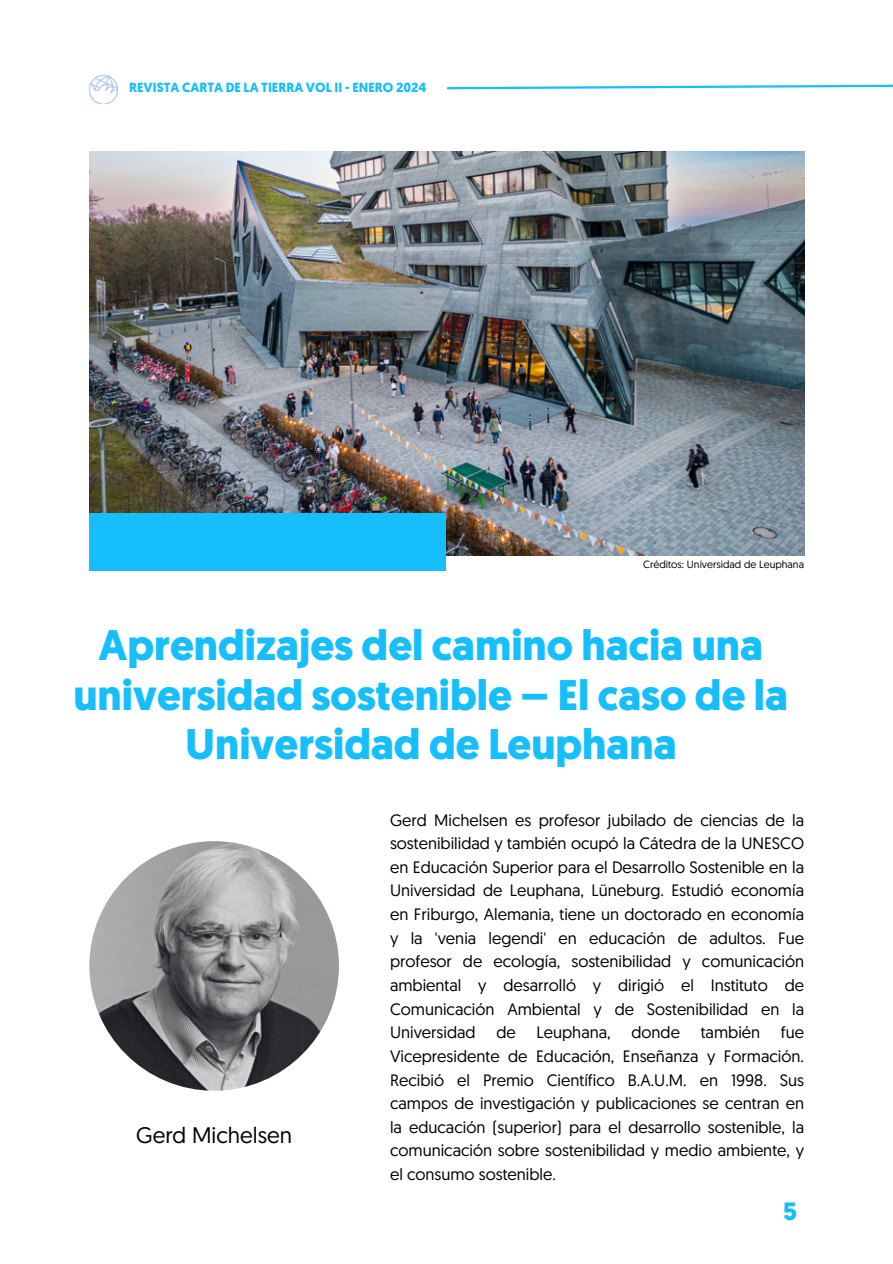
<style>
.page{position:relative;width:893px;height:1264px;background:#fff}
.page>*{position:absolute;margin:0;border:0;box-sizing:border-box;transform-origin:0 0}
.t1{font:700 42.75px/49.5px "Geomanist";color:#16bffc;text-align:center}
.t2{font:700 25.05px "Geomanist";color:#16bffc}
.t3{font:22.5px "Geomanist";color:#000}
.t4{font:16.5px/23.7px "Geomanist";color:#000;text-align:justify}
.t5{font:700 13.2px "Geomanist";color:#16bffc}
.t6{font:10.5px "Geomanist";color:#000}
</style>
<div class="page">
<img style="left:89px;top:841px;width:250px;height:249px;border-radius:50%">
<img style="left:89px;top:151px;width:715px;height:404px">
<div style="left:89px;top:514px;width:357px;height:57px;background:#16bffc"></div>
<img style="left:89px;top:75px;width:29px;height:28px">
<svg style="left:446px;top:84px;width:446px;height:6px"></svg>
<p class="t5" style="left:129px;top:78px;width:299px">REVISTA CARTA DE LA TIERRA VOL II - ENERO 2024</p>
<p class="t6" style="left:643px;top:558px;width:162px">Créditos: Universidad de Leuphana</p>
<h1 class="t1" style="left:74px;top:620px;width:716px">Aprendizajes del camino hacia una universidad sostenible – El caso de la<br>Universidad de Leuphana</h1>
<h3 class="t3" style="left:136px;top:1120px;width:157px">Gerd Michelsen</h3>
<p class="t4" style="left:390px;top:807px;width:415px">Gerd Michelsen es profesor jubilado de ciencias de la sostenibilidad y también ocupó la Cátedra de la UNESCO en Educación Superior para el Desarrollo Sostenible en la Universidad de Leuphana, Lüneburg. Estudió economía en Friburgo, Alemania, tiene un doctorado en economía y la 'venia legendi' en educación de adultos. Fue profesor de ecología, sostenibilidad y comunicación ambiental y desarrolló y dirigió el Instituto de Comunicación Ambiental y de Sostenibilidad en la Universidad</p>
<p class="t4" style="left:496px;top:1020px;width:21px">de</p>
<p class="t4" style="left:536px;top:1020px;width:76px">Leuphana,</p>
<p class="t4" style="left:631px;top:1020px;width:50px">donde</p>
<p class="t4" style="left:700px;top:1020px;width:61px">también</p>
<p class="t4" style="left:390px;top:1020px;width:415px;text-indent:391px">fue Vicepresidente de Educación, Enseñanza y Formación.<br>Recibió el Premio Científico B.A.U.M. en 1998. Sus campos de investigación y publicaciones se centran en la educación (superior) para el desarrollo sostenible, la comunicación sobre sostenibilidad y medio ambiente, y el consumo sostenible.</p>
<h2 class="t2" style="left:783px;top:1194px;width:15px">5</h2>
</div>
